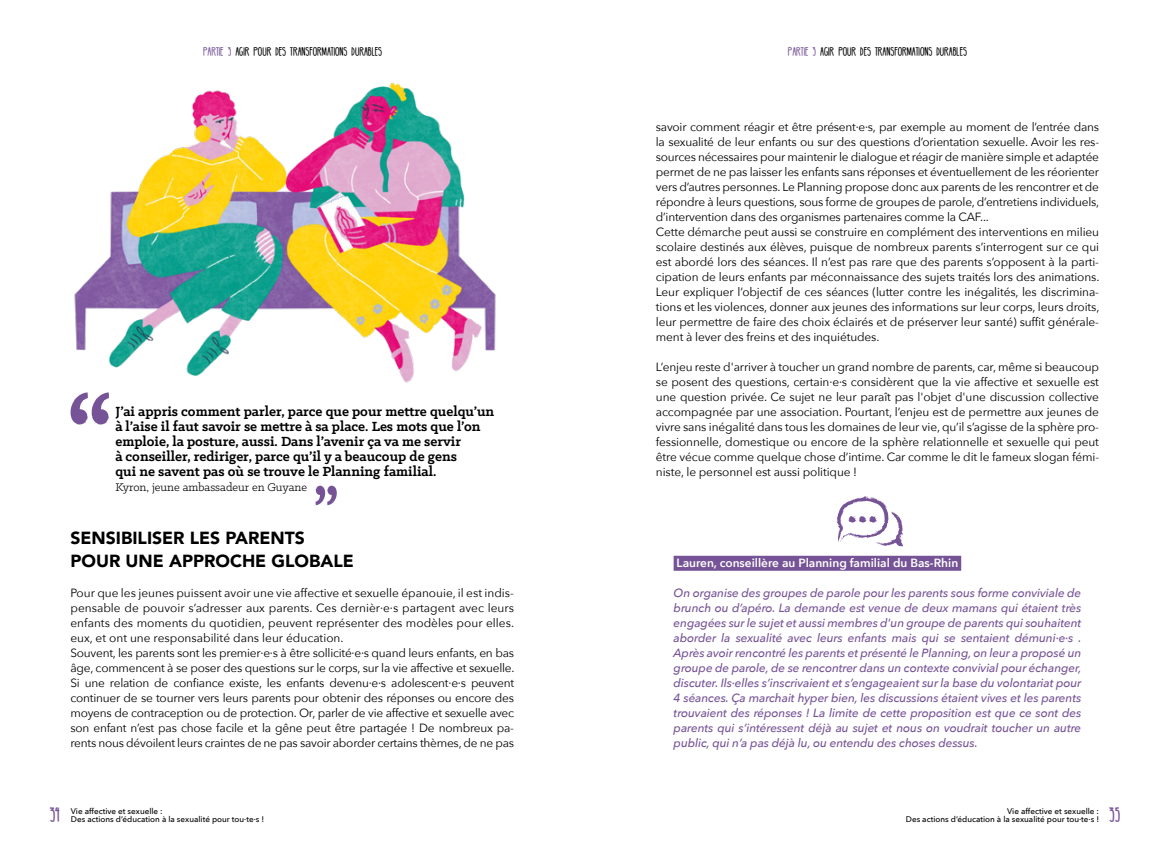
<style>
.page{position:relative;width:1170px;height:851px;background:#fff}
.page>*{position:absolute;margin:0;border:0;box-sizing:border-box;transform-origin:0 0}
.t1{font:900 17.5px/22.5px "Avenir";color:#000}
.t2{font:700 15px/15px "Klinic Slab";color:#000}
.t3{font:15px "BELLABOO";color:#765396}
.t4{font:12.5px "Klinic Slab";color:#000}
.t5{font:11.88px/15px "Avenir Next";letter-spacing:-.02em;color:#000}
.t6{font:italic 500 11.88px/15px "Avenir Next";letter-spacing:-.01em;color:#765396;text-align:justify}
.t7{font:600 11.88px "Avenir Next";color:#fff}
.t8{font:8.75px "BELLABOO";color:#000}
.t9{font:500 8.12px/8.8px "Avenir Next";color:#000}
.s1{color:#765396}
</style>
<div class="page">
<svg style="left:70px;top:394px;width:39px;height:31px"></svg>
<svg style="left:315px;top:485px;width:22px;height:21px"></svg>
<img style="left:74px;top:82px;width:422px;height:312px">
<div style="left:673px;top:555px;width:288px;height:15px;background:#765396"></div>
<svg style="left:837px;top:496px;width:66px;height:50px"></svg>
<p class="t8" style="left:203px;top:46px;width:181px"><span class="s1">PARTIE 3</span> AGIR POUR DES TRANSFORMATIONS DURABLES</p>
<p class="t8" style="left:787px;top:46px;width:181px"><span class="s1">PARTIE 3</span> AGIR POUR DES TRANSFORMATIONS DURABLES</p>
<p class="t2" style="left:115px;top:403px;width:380px">J’ai appris comment parler, parce que pour mettre quelqu’un à l’aise il faut savoir se mettre à sa place. Les mots que l’on emploie, la posture, aussi. Dans l’avenir ça va me servir<br>à conseiller, rediriger, parce qu’il y a beaucoup de gens<br>qui ne savent pas où se trouve le Planning familial.</p>
<p class="t4" style="left:115px;top:479px;width:193px">Kyron, jeune ambassadeur en Guyane</p>
<h1 class="t1" style="left:70px;top:526px;width:285px">SENSIBILISER LES PARENTS<br>POUR UNE APPROCHE GLOBALE</h1>
<p class="t5" style="left:70px;top:584px;width:445px">Pour que les jeunes puissent avoir une vie affective et sexuelle épanouie, il est indis&shy;pensable de pouvoir s’adresser aux parents. Ces dernièr·e·s partagent avec leurs enfants des moments du quotidien, peuvent représenter des modèles pour elles. eux, et ont une responsabilité dans leur éducation.<br>Souvent, les parents sont les premier·e·s à être sollicité·e·s quand leurs enfants, en bas âge, commencent à se poser des questions sur le corps, sur la vie affective et sexuelle.<br>Si une relation de confiance existe, les enfants devenu·e·s adolescent·e·s peuvent continuer de se tourner vers leurs parents pour obtenir des réponses ou encore des moyens de contraception ou de protection. Or, parler de vie affective et sexuelle avec son enfant n’est pas chose facile et la gêne peut être partagée ! De nombreux pa&shy;rents nous dévoilent leurs craintes de ne pas savoir aborder certains thèmes, de ne pas</p>
<p class="t5" style="left:656px;top:118px;width:445px">savoir comment réagir et être présent·e·s, par exemple au moment de l’entrée dans la sexualité de leur enfants ou sur des questions d’orientation sexuelle. Avoir les res&shy;sources nécessaires pour maintenir le dialogue et réagir de manière simple et adaptée permet de ne pas laisser les enfants sans réponses et éventuellement de les réorienter vers d’autres personnes. Le Planning propose donc aux parents de les rencontrer et de répondre à leurs questions, sous forme de groupes de parole, d’entretiens individuels, d’intervention dans des organismes partenaires comme la CAF...<br>Cette démarche peut aussi se construire en complément des interventions en milieu scolaire destinés aux élèves, puisque de nombreux parents s’interrogent sur ce qui est abordé lors des séances. Il n’est pas rare que des parents s’opposent à la parti&shy;cipation de leurs enfants par méconnaissance des sujets traités lors des animations.<br>Leur expliquer l’objectif de ces séances (lutter contre les inégalités, les discrimina&shy;tions et les violences, donner aux jeunes des informations sur leur corps, leurs droits, leur permettre de faire des choix éclairés et de préserver leur santé) suffit générale&shy;ment à lever des freins et des inquiétudes.</p>
<p class="t5" style="left:656px;top:358px;width:444px;text-align:justify">L’enjeu reste d'arriver à toucher un grand nombre de parents, car, même si beaucoup se posent des questions, certain·e·s considèrent que la vie affective et sexuelle est une question privée. Ce sujet ne leur paraît pas l'objet d'une discussion collective accompagnée par une association. Pourtant, l’enjeu est de permettre aux jeunes de vivre sans inégalité dans tous les domaines de leur vie, qu’il s’agisse de la sphère pro&shy;fessionnelle, domestique ou encore de la sphère relationnelle et sexuelle qui peut être vécue comme quelque chose d’intime. Car comme le dit le fameux slogan fémi&shy;niste, le personnel est aussi politique !</p>
<p class="t7" style="left:676px;top:552px;width:283px">Lauren, conseillère au Planning familial du Bas-Rhin</p>
<p class="t6" style="left:673px;top:585px;width:409px">On organise des groupes de parole pour les parents sous forme conviviale de brunch ou d’apéro. La demande est venue de deux mamans qui étaient très engagées sur le sujet et aussi membres d'un groupe de parents qui souhaitent aborder la sexualité avec leurs enfants mais qui se sentaient démuni·e·s .<br>Après avoir rencontré les parents et présenté le Planning, on leur a proposé un groupe de parole, de se rencontrer dans un contexte convivial pour échanger, discuter. Ils·elles s’inscrivaient et s’engageaient sur la base du volontariat pour 4 séances. Ça marchait hyper bien, les discussions étaient vives et les parents trouvaient des réponses ! La limite de cette proposition est que ce sont des parents qui s’intéressent déjà au sujet et nous on voudrait toucher un autre public, qui n’a pas déjà lu, ou entendu des choses dessus.</p>
<p class="t3" style="left:50px;top:804px;width:12px">34</p>
<p class="t9" style="left:71px;top:806px;width:195px">Vie affective et sexuelle :<br>Des actions d’éducation à la sexualité pour tou·te·s !</p>
<p class="t9" style="left:905px;top:806px;width:195px;text-align:right">Vie affective et sexuelle :<br>Des actions d’éducation à la sexualité pour tou·te·s !</p>
<p class="t3" style="left:1108px;top:804px;width:13px">35</p>
</div>
